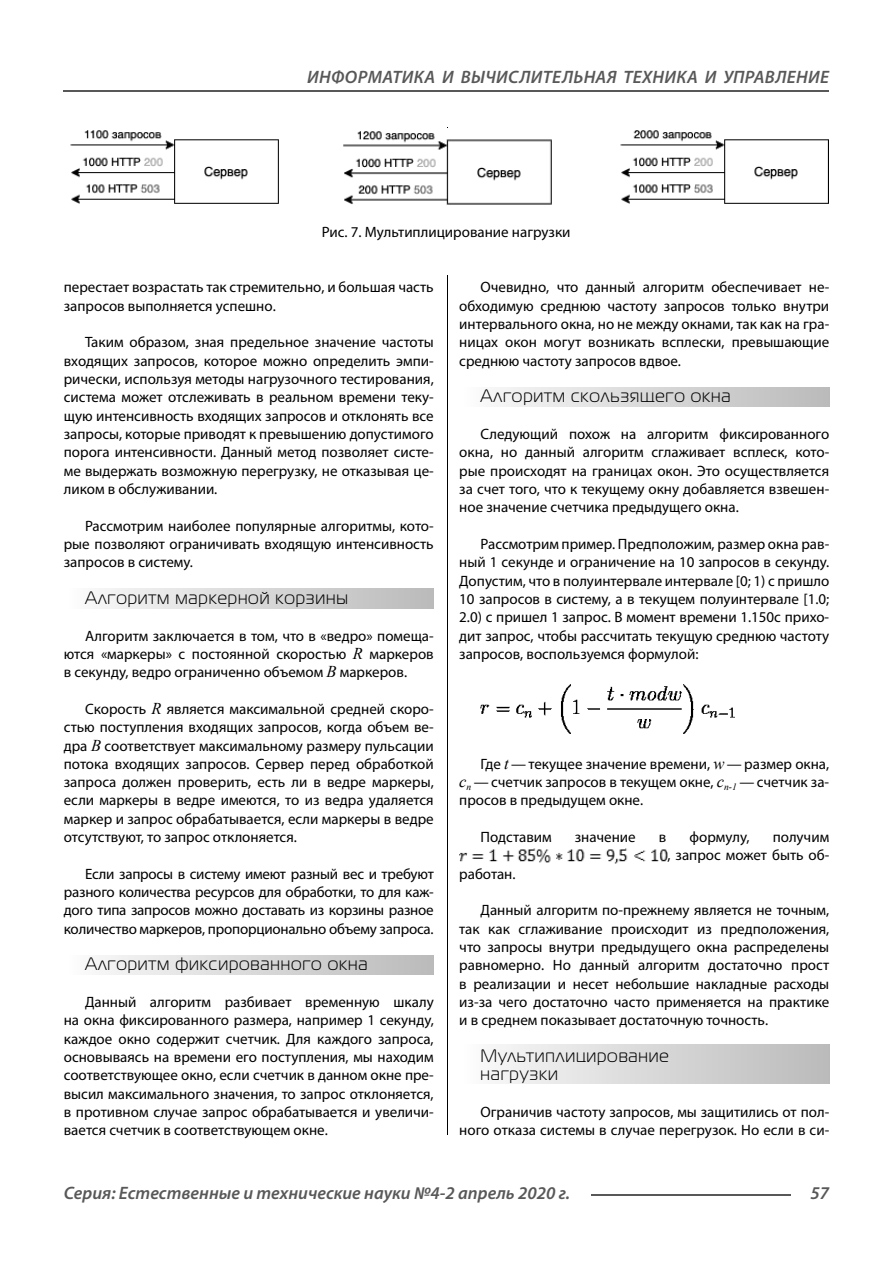
<style>
.page{position:relative;width:893px;height:1263px;background:#fff}
.page>*{position:absolute;margin:0;border:0;box-sizing:border-box;transform-origin:0 0}
.t1{font:18px/18.3px "Magistral C";letter-spacing:.05em;color:#000}
.t2{font:italic 600 18px "Myriad Pro";color:#585858}
.t3{font:italic 600 18px "Myriad Pro";letter-spacing:.02em;color:#585858}
.t4{font:15px/18.3px "Myriad Pro";color:#000;text-align:justify}
.s1{font-family:"Times New Roman";font-style:italic;font-size:16.5px}
</style>
<div class="page">
<hr style="left:447px;top:128px;width:1px;height:1007px;background:#000">
<div style="left:64px;top:589px;width:370px;height:19px;background:linear-gradient(to right,#fcfcfc,#bababa)"></div>
<div style="left:64px;top:955px;width:370px;height:20px;background:linear-gradient(to right,#fcfcfc,#bababa)"></div>
<div style="left:459px;top:387px;width:370px;height:20px;background:linear-gradient(to right,#fcfcfc,#bababa)"></div>
<div style="left:459px;top:1044px;width:370px;height:39px;background:linear-gradient(to right,#fcfcfc,#bababa)"></div>
<img style="left:480px;top:685px;width:255px;height:48px">
<img style="left:459px;top:849px;width:208px;height:15px">
<div style="left:63px;top:128px;width:766px;height:146px;background:#fff"></div>
<img style="left:70px;top:130px;width:759px;height:75px">
<hr style="left:591px;top:1194px;width:200px;height:2px;background:#585858">
<hr style="left:63px;top:90px;width:766px;height:1px;background:#585858">
<p class="t3" style="left:307px;top:71px;width:523px">ИНФОРМАТИКА И ВЫЧИСЛИТЕЛЬНАЯ ТЕХНИКА И УПРАВЛЕНИЕ</p>
<p class="t4" style="left:322px;top:224px;width:250px">Рис. 7. Мультиплицирование нагрузки</p>
<p class="t4" style="left:64px;top:279px;width:371px">перестает возрастать так стремительно, и большая часть запросов выполняется успешно.</p>
<p class="t4" style="left:64px;top:334px;width:371px;text-indent:21px">Таким образом, зная предельное значение частоты входящих запросов, которое можно определить эмпи&shy;рически, используя методы нагрузочного тестирования, система может отслеживать в реальном времени теку&shy;щую интенсивность входящих запросов и отклонять все запросы, которые приводят к превышению допустимого порога интенсивности. Данный метод позволяет систе&shy;ме выдержать возможную перегрузку, не отказывая це&shy;ликом в обслуживании.</p>
<p class="t4" style="left:64px;top:518px;width:371px;text-indent:21px">Рассмотрим наиболее популярные алгоритмы, кото&shy;рые позволяют ограничивать входящую интенсивность запросов в систему.</p>
<p class="t1" style="left:85px;top:590px;width:264px">Алгоритм маркерной корзины</p>
<p class="t4" style="left:64px;top:628px;width:371px;text-indent:21px">Алгоритм заключается в том, что в «ведро» помеща&shy;ются «маркеры» с постоянной скоростью <span class="s1">R</span> маркеров в секунду, ведро ограниченно объемом <span class="s1">B</span> маркеров.</p>
<p class="t4" style="left:64px;top:701px;width:371px;text-indent:21px">Скорость <span class="s1">R</span> является максимальной средней скоро&shy;стью поступления входящих запросов, когда объем ве&shy;дра <span class="s1">B</span> соответствует максимальному размеру пульсации потока входящих запросов. Сервер перед обработкой запроса должен проверить, есть ли в ведре маркеры, если маркеры в ведре имеются, то из ведра удаляется маркер и запрос обрабатывается, если маркеры в ведре отсутствуют, то запрос отклоняется.</p>
<p class="t4" style="left:64px;top:866px;width:371px;text-indent:21px">Если запросы в систему имеют разный вес и требуют разного количества ресурсов для обработки, то для каж&shy;дого типа запросов можно доставать из корзины разное количество маркеров, пропорционально объему запроса.</p>
<p class="t1" style="left:85px;top:956px;width:284px">Алгоритм фиксированного окна</p>
<p class="t4" style="left:64px;top:994px;width:371px;text-indent:21px">Данный алгоритм разбивает временную шкалу на окна фиксированного размера, например 1 секунду, каждое окно содержит счетчик. Для каждого запроса, основываясь на времени его поступления, мы находим соответствующее окно, если счетчик в данном окне пре&shy;высил максимального значения, то запрос отклоняется, в противном случае запрос обрабатывается и увеличи&shy;вается счетчик в соответствующем окне.</p>
<p class="t4" style="left:459px;top:279px;width:371px;text-indent:21px">Очевидно, что данный алгоритм обеспечивает не&shy;обходимую среднюю частоту запросов только внутри интервального окна, но не между окнами, так как на гра&shy;ницах окон могут возникать всплески, превышающие среднюю частоту запросов вдвое.</p>
<p class="t1" style="left:480px;top:388px;width:252px">Алгоритм скользящего окна</p>
<p class="t4" style="left:459px;top:426px;width:371px;text-indent:21px">Следующий похож на алгоритм фиксированного окна, но данный алгоритм сглаживает всплеск, кото&shy;рые происходят на границах окон. Это осуществляется за счет того, что к текущему окну добавляется взвешен&shy;ное значение счетчика предыдущего окна.</p>
<p class="t4" style="left:459px;top:536px;width:371px;text-indent:21px">Рассмотрим пример. Предположим, размер окна рав&shy;ный 1 секунде и ограничение на 10 запросов в секунду.<br>Допустим, что в полуинтервале интервале [0; 1) с пришло 10 запросов в систему, а в текущем полуинтервале [1.0; 2.0) с пришел 1 запрос. В момент времени 1.150с прихо&shy;дит запрос, чтобы рассчитать текущую среднюю частоту запросов, воспользуемся формулой:</p>
<p class="t4" style="left:459px;top:756px;width:371px;text-indent:21px">Где <span class="s1">t</span> — текущее значение времени, <span class="s1">w</span> — размер окна, <span class="s1">c</span><sub>n</sub> — счетчик запросов в текущем окне, <span class="s1">c</span><sub>n-1</sub> — счетчик за&shy;просов в предыдущем окне.</p>
<p class="t4" style="left:480px;top:829px;width:73px">Подставим</p>
<p class="t4" style="left:575px;top:829px;width:62px">значение</p>
<p class="t4" style="left:659px;top:829px;width:9px">в</p>
<p class="t4" style="left:689px;top:829px;width:61px">формулу,</p>
<p class="t4" style="left:667px;top:829px;width:163px;text-align:right">получим<br>, запрос может быть об-</p>
<p class="t4" style="left:459px;top:866px;width:58px">работан.</p>
<p class="t4" style="left:459px;top:902px;width:371px;text-indent:21px">Данный алгоритм по-прежнему является не точным, так как сглаживание происходит из предположения, что запросы внутри предыдущего окна распределены равномерно. Но данный алгоритм достаточно прост в реализации и несет небольшие накладные расходы из-за чего достаточно часто применяется на практике и в среднем показывает достаточную точность.</p>
<p class="t1" style="left:480px;top:1048px;width:190px">Мультиплицирование нагрузки</p>
<p class="t4" style="left:459px;top:1104px;width:371px;text-align:right">Ограничив частоту запросов, мы защитились от пол&shy;ного отказа системы в случае перегрузок. Но если в си-</p>
<p class="t2" style="left:64px;top:1186px;width:508px">Серия: Естественные и технические науки №4-2 апрель 2020 г.</p>
<p class="t2" style="left:810px;top:1186px;width:20px">57</p>
</div>
